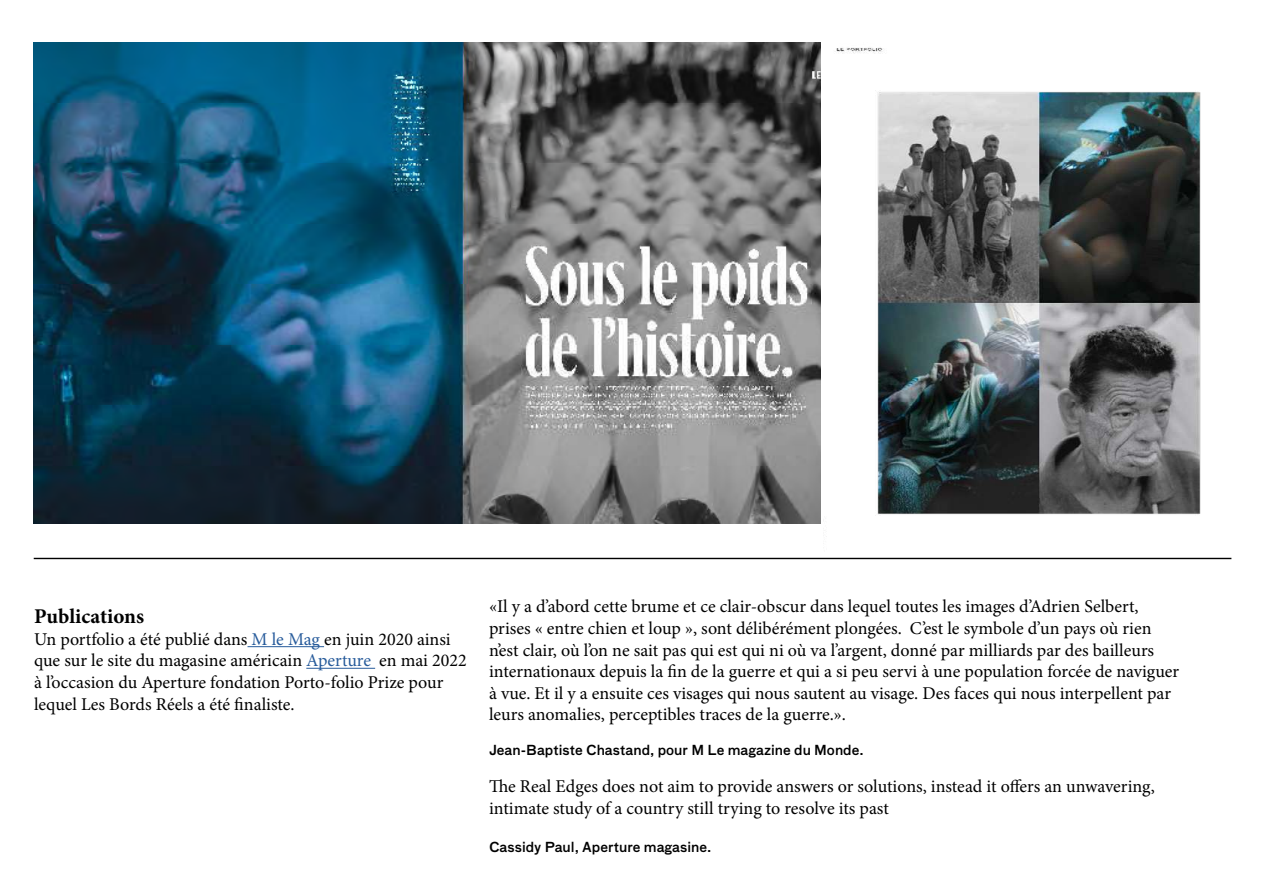
<style>
.page{position:relative;width:1263px;height:893px;background:#fff}
.page>*{position:absolute;margin:0;border:0;box-sizing:border-box;transform-origin:0 0}
.t1{font:700 21px "Minion Pro";color:#000}
.t2{font:18px/21.6px "Minion Pro";color:#000}
.t3{font:500 13.5px "Bau";color:#000}
.s1{color:#275b9b}
</style>
<div class="page">
<hr style="left:34px;top:558px;width:1197px;height:1px;background:#000">
<hr style="left:247px;top:646px;width:77px;height:1px;background:#275b9b">
<hr style="left:306px;top:668px;width:69px;height:1px;background:#275b9b">
<img style="left:34px;top:43px;width:787px;height:480px">
<img style="left:823px;top:47px;width:408px;height:511px">
<p class="t1" style="left:34px;top:602px;width:112px">Publications</p>
<p class="t2" style="left:34px;top:628px;width:434px">Un portfolio a été publié dans <span class="s1">M le Mag</span> en juin 2020 ainsi que sur le site du magasine américain <span class="s1">Aperture</span> en mai 2022 à l’occasion du Aperture fondation Porto-folio Prize pour lequel Les Bords Réels a été finaliste.</p>
<p class="t2" style="left:489px;top:596px;width:692px">«Il y a d’abord cette brume et ce clair-obscur dans lequel toutes les images d’Adrien Selbert, prises « entre chien et loup », sont délibérément plongées. C’est le symbole d’un pays où rien n’est clair, où l’on ne sait pas qui est qui ni où va l’argent, donné par milliards par des bailleurs internationaux depuis la fin de la guerre et qui a si peu servi à une population forcée de naviguer à vue. Et il y a ensuite ces visages qui nous sautent au visage. Des faces qui nous interpellent par leurs anomalies, perceptibles traces de la guerre.».</p>
<p class="t3" style="left:489px;top:742px;width:376px">Jean-Baptiste Chastand, pour M Le magazine du Monde.</p>
<p class="t2" style="left:489px;top:776px;width:667px">The Real Edges does not aim to provide answers or solutions, instead it offers an unwavering, intimate study of a country still trying to resolve its past</p>
<p class="t3" style="left:489px;top:839px;width:224px">Cassidy Paul, Aperture magasine.</p>
</div>
